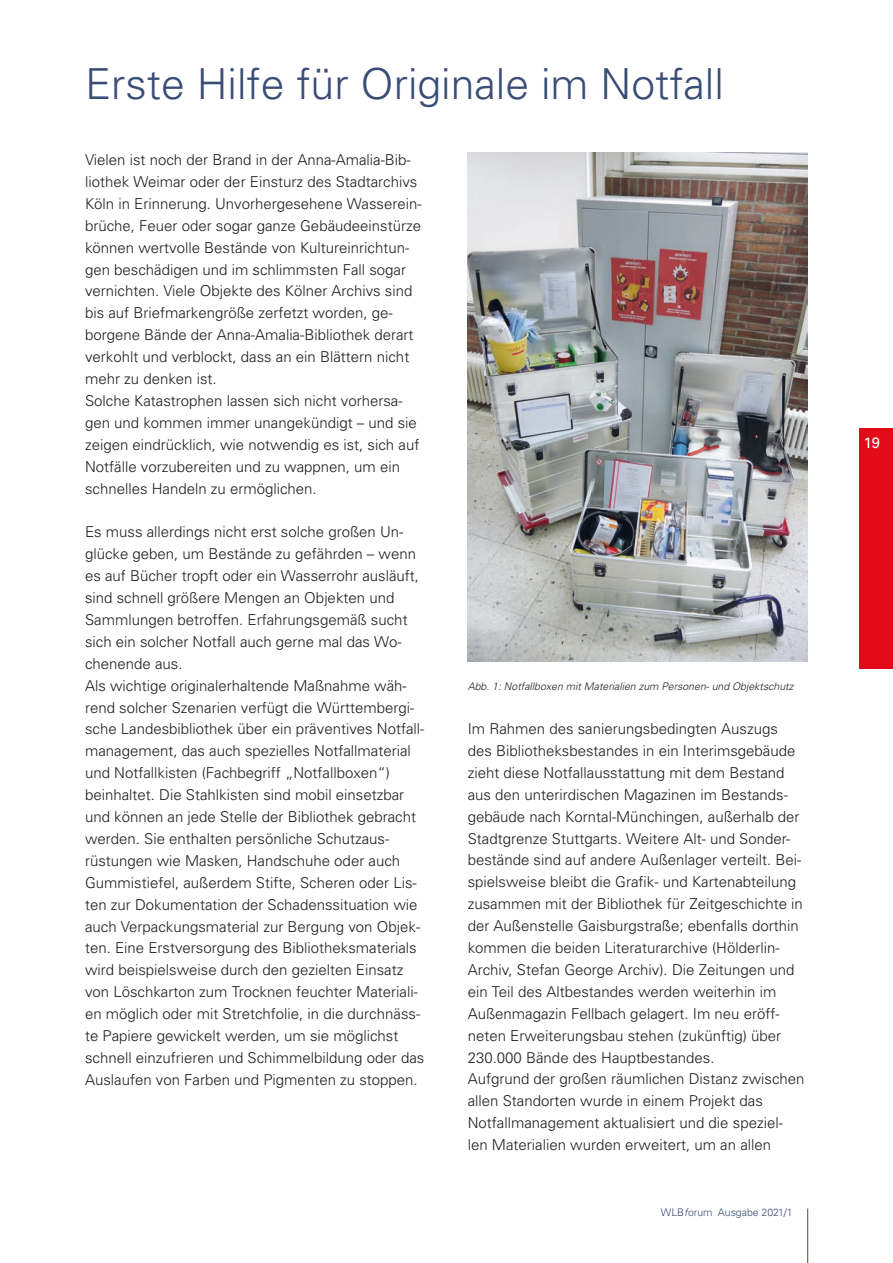
<style>
.page{position:relative;width:893px;height:1263px;background:#fff}
.page>*{position:absolute;margin:0;border:0;box-sizing:border-box;transform-origin:0 0}
.t1{font:300 42.75px "Univers";color:#3a4d76}
.t2{font:300 15px/21.9px "Univers";color:#1d1e1f}
.t3{font:15px "Univers";color:#fff}
.t4{font:italic 300 10.5px "Univers";color:#1d1e1f}
.t5{font:10.5px "Univers Light 2";color:#3a4d76}
.s1{font-family:"Univers Light Oblique 2"}
</style>
<div class="page">
<hr style="left:807px;top:1208px;width:1px;height:55px;background:#3a4d76">
<div style="left:859px;top:428px;width:34px;height:240px;background:#e30a19"></div>
<img style="left:468px;top:153px;width:340px;height:508px">
<h1 class="t1" style="left:85px;top:58px;width:640px">Erste Hilfe für Originale im Notfall</h1>
<p class="t2" style="left:85px;top:148px;width:338px">Vielen ist noch der Brand in der Anna-Amalia-Bib&shy;liothek Weimar oder der Einsturz des Stadtarchivs Köln in Erinnerung. Unvorhergesehene Wasserein&shy;brüche, Feuer oder sogar ganze Gebäudeeinstürze können wertvolle Bestände von Kultureinrichtun&shy;gen beschädigen und im schlimmsten Fall sogar vernichten. Viele Objekte des Kölner Archivs sind bis auf Briefmarkengröße zerfetzt worden, ge&shy;borgene Bände der Anna-Amalia-Bibliothek derart verkohlt und verblockt, dass an ein Blättern nicht mehr zu denken ist.<br>Solche Katastrophen lassen sich nicht vorhersa&shy;gen und kommen immer unangekündigt – und sie zeigen eindrücklich, wie notwendig es ist, sich auf Notfälle vorzubereiten und zu wappnen, um ein schnelles Handeln zu ermöglichen.</p>
<p class="t2" style="left:85px;top:521px;width:341px">Es muss allerdings nicht erst solche großen Un&shy;glücke geben, um Bestände zu gefährden – wenn es auf Bücher tropft oder ein Wasserrohr ausläuft, sind schnell größere Mengen an Objekten und Sammlungen betroffen. Erfahrungsgemäß sucht sich ein solcher Notfall auch gerne mal das Wo&shy;chenende aus.<br>Als wichtige originalerhaltende Maßnahme wäh&shy;rend solcher Szenarien verfügt die Württembergi&shy;sche Landesbibliothek über ein präventives Notfall&shy;management, das auch spezielles Notfallmaterial und Notfallkisten (Fachbegriff „Notfallboxen“) beinhaltet. Die Stahlkisten sind mobil einsetzbar und können an jede Stelle der Bibliothek gebracht werden. Sie enthalten persönliche Schutzaus&shy;rüstungen wie Masken, Handschuhe oder auch Gummistiefel, außerdem Stifte, Scheren oder Lis&shy;ten zur Dokumentation der Schadenssituation wie auch Verpackungsmaterial zur Bergung von Objek&shy;ten. Eine Erstversorgung des Bibliotheksmaterials wird beispielsweise durch den gezielten Einsatz von Löschkarton zum Trocknen feuchter Materiali&shy;en möglich oder mit Stretchfolie, in die durchnäss&shy;te Papiere gewickelt werden, um sie möglichst schnell einzufrieren und Schimmelbildung oder das Auslaufen von Farben und Pigmenten zu stoppen.</p>
<p class="t4" style="left:468px;top:680px;width:327px">Abb. 1: Notfallboxen mit Materialien zum Personen- und Objektschutz</p>
<p class="t2" style="left:468px;top:717px;width:338px">Im Rahmen des sanierungsbedingten Auszugs des Bibliotheksbestandes in ein Interimsgebäude zieht diese Notfallausstattung mit dem Bestand aus den unterirdischen Magazinen im Bestands&shy;gebäude nach Korntal-Münchingen, außerhalb der Stadtgrenze Stuttgarts. Weitere Alt- und Sonder&shy;bestände sind auf andere Außenlager verteilt. Bei&shy;spielsweise bleibt die Grafik- und Kartenabteilung zusammen mit der Bibliothek für Zeitgeschichte in der Außenstelle Gaisburgstraße; ebenfalls dorthin kommen die beiden Literaturarchive (Hölderlin-Archiv, Stefan George Archiv). Die Zeitungen und ein Teil des Altbestandes werden weiterhin im Außenmagazin Fellbach gelagert. Im neu eröff&shy;neten Erweiterungsbau stehen (zukünftig) über 230.000 Bände des Hauptbestandes.<br>Aufgrund der großen räumlichen Distanz zwischen allen Standorten wurde in einem Projekt das Notfallmanagement aktualisiert und die speziel&shy;len Materialien wurden erweitert, um an allen</p>
<p class="t5" style="left:661px;top:1206px;width:133px">WLB<span class="s1">f</span>orum Ausgabe 2021/1</p>
<p class="t3" style="left:863px;top:434px;width:18px">19</p>
</div>
